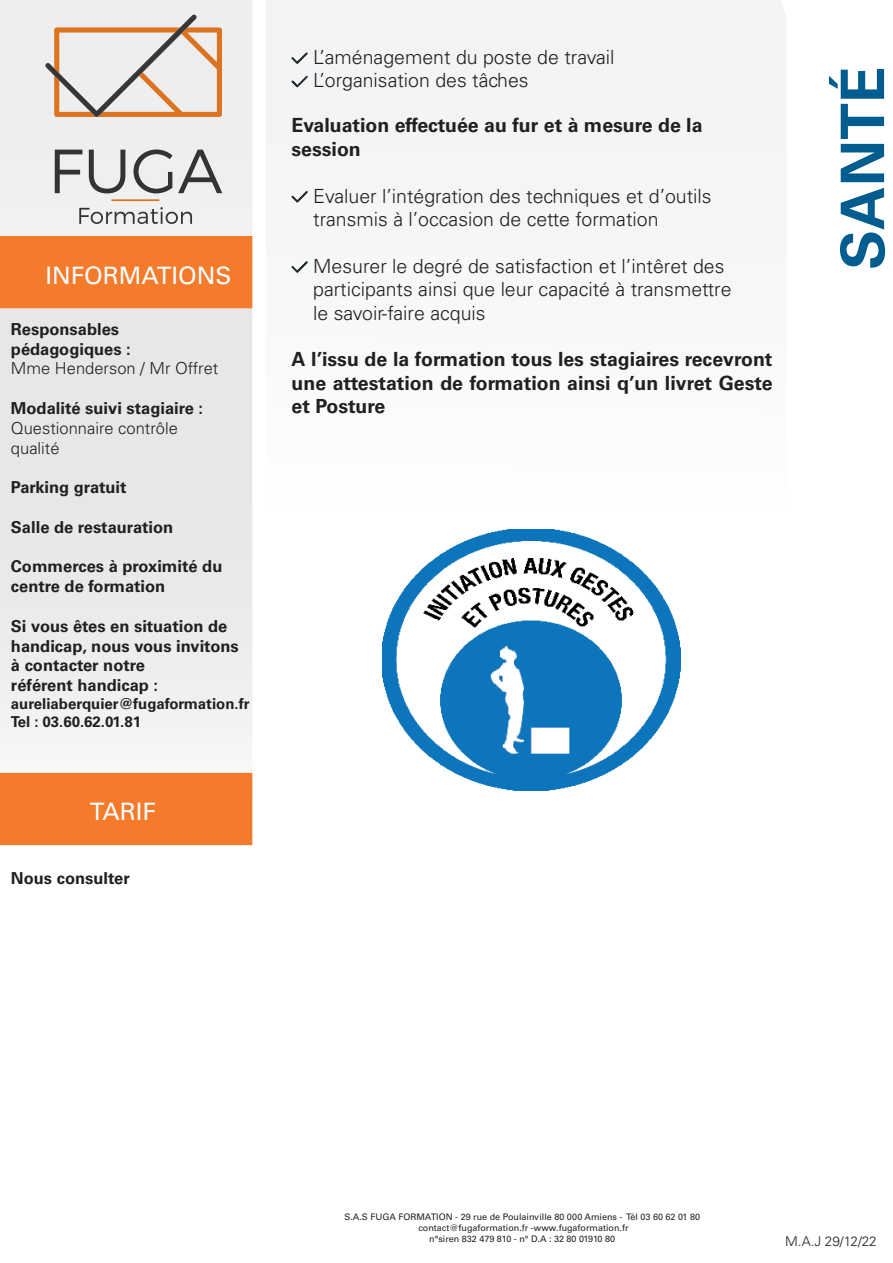
<style>
.page{position:relative;width:893px;height:1263px;background:#fff}
.page>*{position:absolute;margin:0;border:0;box-sizing:border-box;transform-origin:0 0}
.t1{font:700 60px "Univers";color:#015d90}
.t2{font:24px "Univers";color:#fff}
.t3{font:300 19.5px "Univers";color:#231f20}
.t4{font:700 19.5px/23.4px "Univers";color:#231f20;text-align:justify}
.t5{font:700 16.5px "Univers";color:#231f20}
.t6{font:300 16.5px "Univers";color:#231f20}
.t7{font:700 15px "Univers";color:#231f20}
.t8{font:300 13.5px "Univers";color:#231f20}
.t9{font:9px "Univers";color:#231f20}
</style>
<div class="page">
<div style="left:0;top:0;width:252px;height:236px;background:#eeeeef"></div>
<svg style="left:45px;top:14px;width:177px;height:103px;background:#dfcfc2"></svg>
<svg style="left:55px;top:150px;width:27px;height:43px"></svg>
<svg style="left:89px;top:150px;width:36px;height:43px"></svg>
<svg style="left:133px;top:149px;width:89px;height:44px"></svg>
<svg style="left:79px;top:207px;width:113px;height:17px"></svg>
<hr style="left:111px;top:199px;width:49px;height:2px;background:#db731f">
<div style="left:266px;top:0;width:520px;height:199px;background:#f3f4f5"></div>
<svg style="left:0;top:308px;width:252px;height:538px;fill:#e7e8ea"></svg>
<div style="left:0;top:236px;width:252px;height:72px;background:#f47a2c"></div>
<svg style="left:290px;top:51px;width:19px;height:16px"></svg>
<svg style="left:290px;top:74px;width:19px;height:16px"></svg>
<svg style="left:290px;top:190px;width:19px;height:13px"></svg>
<svg style="left:291px;top:261px;width:17px;height:12px"></svg>
<div style="left:0;top:773px;width:252px;height:72px;background:#f47a2c"></div>
<img style="left:383px;top:530px;width:298px;height:261px">
<p class="t2" style="left:45px;top:261px;width:188px">INFORMATIONS</p>
<p class="t5" style="left:11px;top:319px;width:110px">Responsables</p>
<p class="t5" style="left:11px;top:339px;width:121px">pédagogiques :</p>
<p class="t6" style="left:11px;top:359px;width:209px">Mme Henderson / Mr Offret</p>
<p class="t5" style="left:11px;top:398px;width:194px">Modalité suivi stagiaire :</p>
<p class="t6" style="left:11px;top:418px;width:168px">Questionnaire contrôle</p>
<p class="t6" style="left:11px;top:438px;width:50px">qualité</p>
<p class="t5" style="left:11px;top:478px;width:117px">Parking gratuit</p>
<p class="t5" style="left:11px;top:517px;width:164px">Salle de restauration</p>
<p class="t5" style="left:11px;top:557px;width:213px">Commerces à proximité du</p>
<p class="t5" style="left:11px;top:577px;width:156px">centre de formation</p>
<p class="t5" style="left:11px;top:616px;width:218px">Si vous êtes en situation de</p>
<p class="t5" style="left:11px;top:636px;width:229px">handicap, nous vous invitons</p>
<p class="t5" style="left:11px;top:656px;width:135px">à contacter notre</p>
<p class="t5" style="left:11px;top:676px;width:149px">référent handicap :</p>
<p class="t7" style="left:11px;top:695px;width:240px">aureliaberquier@fugaformation.fr</p>
<p class="t7" style="left:11px;top:713px;width:132px">Tel : 03.60.62.01.81</p>
<p class="t2" style="left:90px;top:797px;width:68px">TARIF</p>
<p class="t5" style="left:11px;top:868px;width:120px">Nous consulter</p>
<p class="t3" style="left:313px;top:45px;width:303px">L’aménagement du poste de travail</p>
<p class="t3" style="left:313px;top:69px;width:217px">L’organisation des tâches</p>
<p class="t4" style="left:291px;top:114px;width:413px">Evaluation effectuée au fur et à mesure de la</p>
<p class="t4" style="left:291px;top:137px;width:71px">session</p>
<p class="t3" style="left:313px;top:184px;width:400px">Evaluer l’intégration des techniques et d’outils</p>
<p class="t3" style="left:313px;top:207px;width:347px">transmis à l’occasion de cette formation</p>
<p class="t3" style="left:313px;top:254px;width:413px">Mesurer le degré de satisfaction et l’intêret des</p>
<p class="t3" style="left:313px;top:277px;width:420px">participants ainsi que leur capacité à transmettre</p>
<p class="t3" style="left:313px;top:301px;width:174px">le savoir-faire acquis</p>
<p class="t4" style="left:291px;top:348px;width:483px">A l’issu de la formation tous les stagiaires recevront une attestation de formation ainsi q’un livret Geste et Posture</p>
<p class="t1" style="left:828px;top:270px;width:205px;rotate:-90deg">SANTÉ</p>
<p class="t9" style="left:344px;top:1211px;width:357px">S.A.S FUGA FORMATION - 29 rue de Poulainville 80 000 Amiens - Tél 03 60 62 01 80</p>
<p class="t9" style="left:418px;top:1222px;width:212px">contact@fugaformation.fr -www.fugaformation.fr</p>
<p class="t9" style="left:429px;top:1233px;width:187px">n°siren 832 479 810 - n° D.A : 32 80 01910 80</p>
<p class="t8" style="left:785px;top:1233px;width:93px">M.A.J 29/12/22</p>
</div>
